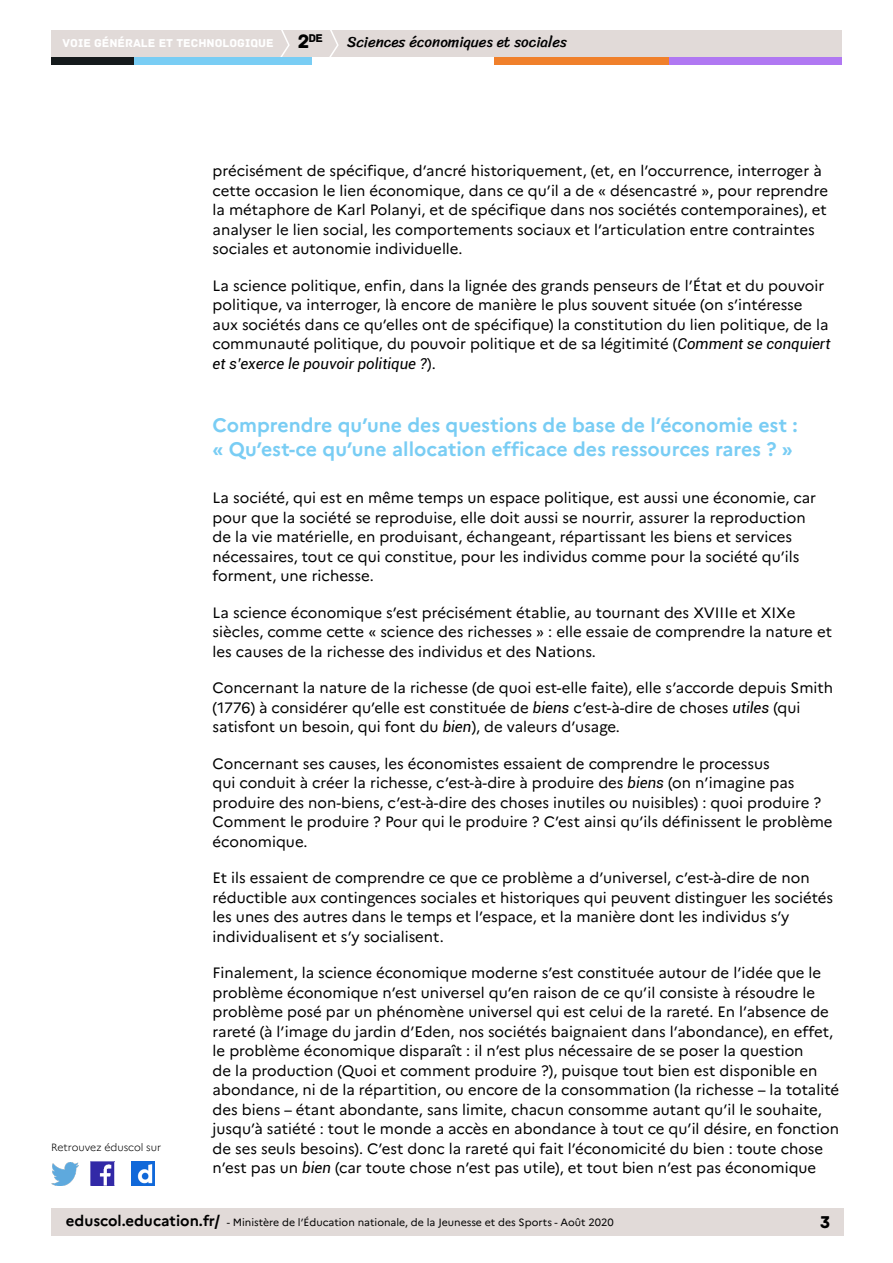
<style>
.page{position:relative;width:893px;height:1263px;background:#fff}
.page>*{position:absolute;margin:0;border:0;box-sizing:border-box;transform-origin:0 0}
.t1{font:20.4px "Archive";color:#000}
.t2{font:700 19.5px/23.4px "Marianne";color:#79cdf4}
.t3{font:18px "Archive";color:#000}
.t4{font:15px/19.5px "Marianne";color:#000}
.t5{font:15px "Sriracha";color:#000}
.t6{font:italic 15px "Roboto";color:#000}
.t7{font:12px "Archive";color:#fff}
.t8{font:11.85px "Archive";color:#000}
.t9{font:10.5px "Marianne";color:#000}
.t10{font:300 10.5px "Marianne";color:#000}
.s1{font-size:20.4px}
.s2{font-family:"Roboto";font-style:italic}
.s3{font-family:"Marianne";font-style:normal}
.s4{font-weight:700;font-size:15px}
</style>
<div class="page">
<div style="left:51px;top:1209px;width:792px;height:27px;background:#e1dad8"></div>
<img style="left:91px;top:1162px;width:23px;height:23px">
<img style="left:51px;top:1163px;width:28px;height:22px">
<img style="left:132px;top:1162px;width:22px;height:23px">
<div style="left:51px;top:30px;width:791px;height:27px;background:#e1dad8"></div>
<svg style="left:280px;top:30px;width:10px;height:27px"></svg>
<svg style="left:329px;top:30px;width:10px;height:27px"></svg>
<div style="left:133px;top:57px;width:179px;height:8px;background:#79cdf4"></div>
<div style="left:51px;top:57px;width:82px;height:8px;background:#141a1c"></div>
<div style="left:667px;top:57px;width:175px;height:8px;background:#b078f2"></div>
<div style="left:494px;top:57px;width:175px;height:8px;background:#f0802b"></div>
<p class="t8" style="left:298px;top:31px;width:27px"><span class="s1">2</span>DE</p>
<h1 class="t1" style="left:299px;top:30px;width:19px">1<sup>R</sup></h1>
<p class="t7" style="left:63px;top:36px;width:212px">VOIE GÉNÉRALE ET TECHNOLOGIQUE</p>
<p class="t5" style="left:347px;top:33px;width:221px">Sciences économiques et sociales</p>
<p class="t5" style="left:229px;top:33px;width:224px">Enseignement cinéma-audiovisuel</p>
<p class="t10" style="left:51px;top:1141px;width:112px">Retrouvez éduscol sur</p>
<p class="t4" style="left:213px;top:161px;width:617px">précisément de spécifique, d’ancré historiquement, (et, en l’occurrence, interroger à cette occasion le lien économique, dans ce qu’il a de « désencastré », pour reprendre la métaphore de Karl Polanyi, et de spécifique dans nos sociétés contemporaines), et analyser le lien social, les comportements sociaux et l’articulation entre contraintes sociales et autonomie individuelle.</p>
<p class="t4" style="left:213px;top:275px;width:619px">La science politique, enfin, dans la lignée des grands penseurs de l’État et du pouvoir politique, va interroger, là encore de manière le plus souvent située (on s’intéresse aux sociétés dans ce qu’elles ont de spécifique) la constitution du lien politique, de la communauté politique, du pouvoir politique et de sa légitimité (<span class="s2">Comment se conquiert</span></p>
<p class="t6" style="left:213px;top:353px;width:225px">et s’exerce le pouvoir politique ?<span class="s3">).</span></p>
<h2 class="t2" style="left:213px;top:414px;width:586px">Comprendre qu’une des questions de base de l’économie est : « Qu’est-ce qu’une allocation efficace des ressources rares ? »</h2>
<p class="t4" style="left:213px;top:488px;width:605px">La société, qui est en même temps un espace politique, est aussi une économie, car pour que la société se reproduise, elle doit aussi se nourrir, assurer la reproduction de la vie matérielle, en produisant, échangeant, répartissant les biens et services nécessaires, tout ce qui constitue, pour les individus comme pour la société qu’ils forment, une richesse.</p>
<p class="t4" style="left:213px;top:603px;width:621px">La science économique s’est précisément établie, au tournant des XVIIIe et XIXe siècles, comme cette « science des richesses » : elle essaie de comprendre la nature et les causes de la richesse des individus et des Nations.</p>
<p class="t4" style="left:213px;top:678px;width:622px">Concernant la nature de la richesse (de quoi est-elle faite), elle s’accorde depuis Smith (1776) à considérer qu’elle est constituée de <span class="s2">biens</span> c’est-à-dire de choses <span class="s2">utiles</span> (qui satisfont un besoin, qui font du <span class="s2">bien</span>), de valeurs d’usage.</p>
<p class="t4" style="left:213px;top:754px;width:621px">Concernant ses causes, les économistes essaient de comprendre le processus<br>qui conduit à créer la richesse, c’est-à-dire à produire des <span class="s2">biens</span> (on n’imagine pas produire des non-biens, c’est-à-dire des choses inutiles ou nuisibles) : quoi produire ?<br>Comment le produire ? Pour qui le produire ? C’est ainsi qu’ils définissent le problème économique.</p>
<p class="t4" style="left:213px;top:868px;width:622px">Et ils essaient de comprendre ce que ce problème a d’universel, c’est-à-dire de non réductible aux contingences sociales et historiques qui peuvent distinguer les sociétés les unes des autres dans le temps et l’espace, et la manière dont les individus s’y individualisent et s’y socialisent.</p>
<p class="t4" style="left:213px;top:963px;width:628px">Finalement, la science économique moderne s’est constituée autour de l’idée que le problème économique n’est universel qu’en raison de ce qu’il consiste à résoudre le problème posé par un phénomène universel qui est celui de la rareté. En l’absence de rareté (à l’image du jardin d’Eden, nos sociétés baignaient dans l’abondance), en effet, le problème économique disparaît : il n’est plus nécessaire de se poser la question<br>de la production (Quoi et comment produire ?), puisque tout bien est disponible en abondance, ni de la répartition, ou encore de la consommation (la richesse – la totalité des biens – étant abondante, sans limite, chacun consomme autant qu’il le souhaite, jusqu’à satiété : tout le monde a accès en abondance à tout ce qu’il désire, en fonction de ses seuls besoins). C’est donc la rareté qui fait l’économicité du bien : toute chose n’est pas un <span class="s2">bien</span> (car toute chose n’est pas utile), et tout bien n’est pas économique</p>
<p class="t9" style="left:66px;top:1216px;width:549px"><span class="s4">eduscol.education.fr/</span> - Ministère de l’Éducation nationale, de la Jeunesse et des Sports - Août 2020</p>
<p class="t3" style="left:820px;top:1211px;width:12px">3</p>
</div>
